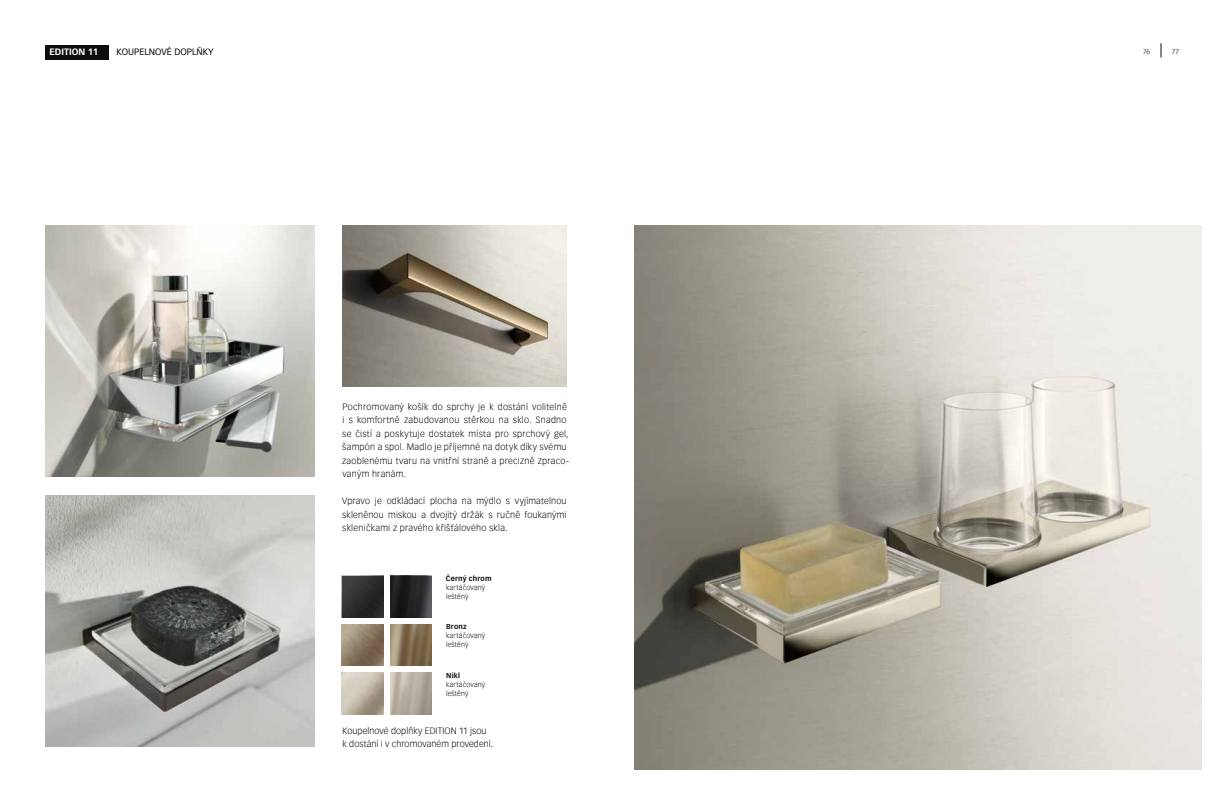
<style>
.page{position:relative;width:1224px;height:792px;background:#fff}
.page>*{position:absolute;margin:0;border:0;box-sizing:border-box;transform-origin:0 0}
.t1{font:300 9px/13.5px "Vectora Com";letter-spacing:.025em;color:#0e0e0d}
.t2{font:300 9px/13.5px "Vectora Com";letter-spacing:.005em;color:#0e0e0d}
.t3{font:9px "Vectora Com";color:#0e0e0d}
.t4{font:700 9px "Vectora Com";color:#fff}
.t5{font:300 7px/9px "Vectora Com";letter-spacing:.02em;color:#0e0e0d}
.t6{font:700 7px "Vectora Com";letter-spacing:.025em;color:#0e0e0d}
</style>
<div class="page">
<img style="left:45px;top:225px;width:270px;height:252px">
<img style="left:45px;top:495px;width:270px;height:252px">
<img style="left:342px;top:225px;width:225px;height:162px">
<img style="left:635px;top:225px;width:566px;height:544px">
<img style="left:390px;top:673px;width:42px;height:41px">
<svg style="left:390px;top:576px;width:42px;height:42px;background:#282829"></svg>
<img style="left:390px;top:624px;width:42px;height:42px">
<img style="left:342px;top:624px;width:42px;height:42px">
<div style="left:342px;top:576px;width:42px;height:42px;background:linear-gradient(to right,#393938,#222)"></div>
<div style="left:45px;top:45px;width:63px;height:14px;background:#0e0e0d"></div>
<svg style="left:1161px;top:43px;width:1px;height:14px"></svg>
<p class="t4" style="left:50px;top:47px;width:50px">EDITION 11</p>
<p class="t3" style="left:117px;top:47px;width:99px">KOUPELNOVÉ DOPLŇKY</p>
<p class="t1" style="left:342px;top:400px;width:229px">Pochromovaný košík do sprchy je k dostání volitelně i s komfortně zabudovanou stěrkou na sklo. Snadno se čistí a poskytuje dostatek místa pro sprchový gel, šampón a spol. Madlo je příjemné na dotyk díky svému zaoblenému tvaru na vnitřní straně a precizně zpraco&shy;vaným hranám.</p>
<p class="t1" style="left:342px;top:494px;width:226px;text-align:justify">Vpravo je odkládací plocha na mýdlo s vyjímatelnou skleněnou miskou a dvojitý držák s ručně foukanými skleničkami z pravého křišťálového skla.</p>
<p class="t6" style="left:446px;top:574px;width:47px">Černý chrom</p>
<p class="t5" style="left:446px;top:583px;width:41px">kartáčovaný leštěný</p>
<p class="t6" style="left:446px;top:623px;width:22px">Bronz</p>
<p class="t5" style="left:446px;top:631px;width:41px">kartáčovaný leštěný</p>
<p class="t6" style="left:446px;top:671px;width:15px">Nikl</p>
<p class="t5" style="left:446px;top:680px;width:41px">kartáčovaný leštěný</p>
<p class="t2" style="left:343px;top:724px;width:152px">Koupelnové doplňky EDITION 11 jsou<br>k dostání i v chromovaném provedení.</p>
<p class="t5" style="left:1143px;top:47px;width:9px">76</p>
<p class="t5" style="left:1172px;top:47px;width:9px">77</p>
</div>
